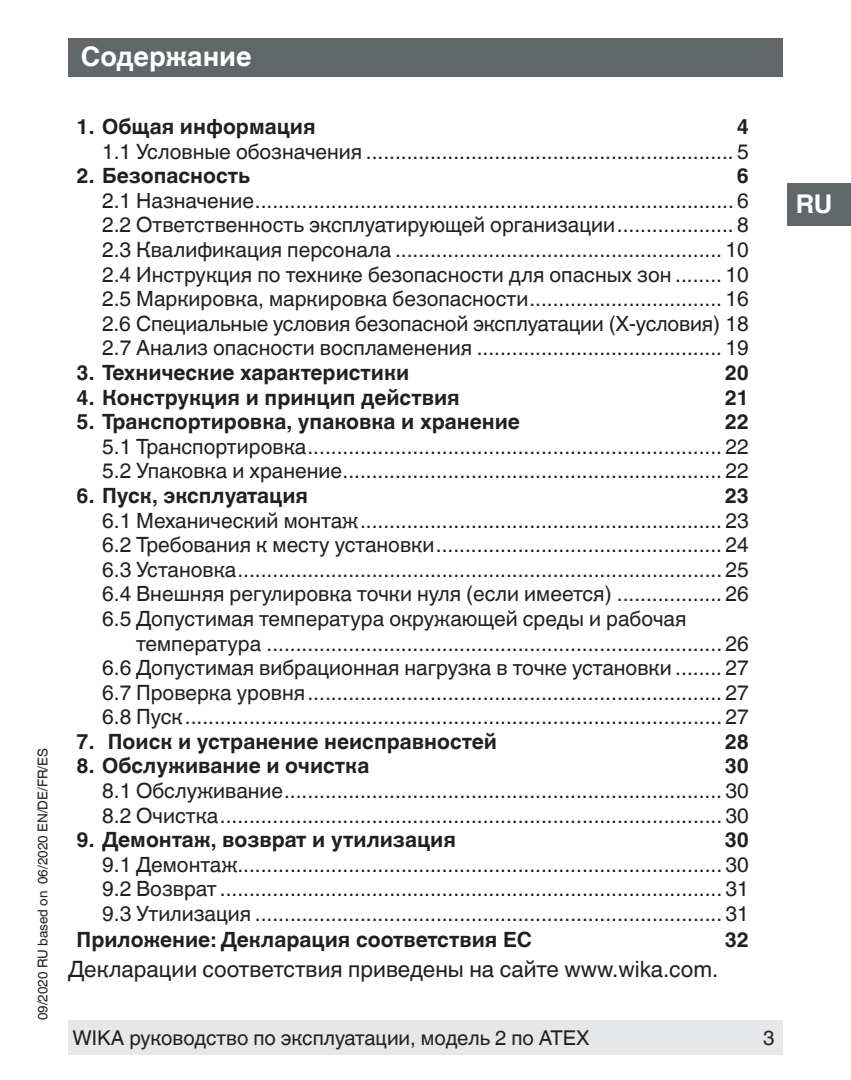
<style>
.page{position:relative;width:851px;height:1080px;background:#fff}
.page>*{position:absolute;margin:0;border:0;box-sizing:border-box;transform-origin:0 0}
.t1{font:700 27px "Helvetica World";color:#fff}
.t2{font:700 25.8px "Helvetica World";color:#fff}
.t3{font:22.5px "Helvetica World";color:#231f20}
.t4{font:21px/24.6px "Helvetica World";color:#231f20;text-align:justify}
.t5{font:700 21px "Helvetica World";color:#231f20}
.t6{font:20.4px "Helvetica World";color:#231f20}
.t7{font:13.5px "Helvetica World";color:#231f20}
</style>
<div class="page">
<div style="left:787px;top:183px;width:63px;height:42px;background:#616669"></div>
<div style="left:68px;top:38px;width:714px;height:39px;background:#616669"></div>
<div style="left:68px;top:1020px;width:714px;height:34px;background:#e6e7e9"></div>
<p class="t7" style="left:35px;top:1020px;width:274px;rotate:-90deg">09/2020 RU based on 06/2020 EN/DE/FR/ES</p>
<p class="t1" style="left:81px;top:41px;width:172px">Содержание</p>
<p class="t5" style="left:77px;top:115px;width:240px">1. Общая информация</p>
<p class="t5" style="left:736px;top:115px;width:14px">4</p>
<p class="t4" style="left:102px;top:139px;width:648px">1.1 Условные обозначения ............................................................... 5</p>
<p class="t5" style="left:77px;top:164px;width:175px">2. Безопасность</p>
<p class="t5" style="left:736px;top:164px;width:14px">6</p>
<p class="t4" style="left:102px;top:188px;width:648px">2.1 Назначение.................................................................................. 6<br>2.2 Ответственность эксплуатирующей организации.................... 8<br>2.3 Квалификация персонала ........................................................ 10<br>2.4 Инструкция по технике безопасности для опасных зон ........ 10<br>2.5 Маркировка, маркировка безопасности................................. 16<br>2.6 Специальные условия безопасной эксплуатации (Х-условия) 18<br>2.7 Анализ опасности воспламенения .......................................... 19</p>
<p class="t5" style="left:77px;top:361px;width:334px">3. Технические характеристики</p>
<p class="t5" style="left:724px;top:361px;width:26px">20</p>
<p class="t5" style="left:77px;top:385px;width:384px">4. Конструкция и принцип действия</p>
<p class="t5" style="left:724px;top:385px;width:26px">21</p>
<p class="t5" style="left:77px;top:410px;width:444px">5. Транспортировка, упаковка и хранение</p>
<p class="t5" style="left:724px;top:410px;width:26px">22</p>
<p class="t4" style="left:102px;top:434px;width:648px">5.1 Транспортировка....................................................................... 22<br>5.2 Упаковка и хранение................................................................. 22</p>
<p class="t5" style="left:77px;top:483px;width:233px">6. Пуск, эксплуатация</p>
<p class="t5" style="left:724px;top:483px;width:26px">23</p>
<p class="t4" style="left:102px;top:508px;width:648px">6.1 Механический монтаж.............................................................. 23<br>6.2 Требования к месту установки................................................. 24<br>6.3 Установка................................................................................... 25<br>6.4 Внешняя регулировка точки нуля (если имеется) .................. 26<br>6.5 Допустимая температура окружающей среды и рабочая</p>
<p class="t4" style="left:102px;top:631px;width:648px;text-indent:34px">температура .............................................................................. 26<br>6.6 Допустимая вибрационная нагрузка в точке установки ........ 27<br>6.7 Проверка уровня....................................................................... 27<br>6.8 Пуск............................................................................................ 27</p>
<p class="t5" style="left:77px;top:729px;width:422px">7. Поиск и устранение неисправностей</p>
<p class="t5" style="left:724px;top:729px;width:26px">28</p>
<p class="t5" style="left:77px;top:754px;width:294px">8. Обслуживание и очистка</p>
<p class="t5" style="left:724px;top:754px;width:26px">30</p>
<p class="t4" style="left:102px;top:779px;width:648px">8.1 Обслуживание........................................................................... 30<br>8.2 Очистка...................................................................................... 30</p>
<p class="t5" style="left:77px;top:828px;width:381px">9. Демонтаж, возврат и утилизация</p>
<p class="t5" style="left:724px;top:828px;width:26px">30</p>
<p class="t4" style="left:102px;top:852px;width:648px">9.1 Демонтаж................................................................................... 30<br>9.2 Возврат ...................................................................................... 31<br>9.3 Утилизация ................................................................................ 31</p>
<p class="t5" style="left:77px;top:927px;width:457px">Приложение: Декларация соответствия ЕС</p>
<p class="t5" style="left:724px;top:927px;width:26px">32</p>
<p class="t3" style="left:68px;top:956px;width:651px">Декларации соответствия приведены на сайте www.wika.com.</p>
<p class="t6" style="left:72px;top:1026px;width:518px">WIKA руководство по эксплуатации, модель 2 по ATEX</p>
<p class="t6" style="left:763px;top:1026px;width:13px">3</p>
<p class="t2" style="left:795px;top:189px;width:38px">RU</p>
</div>
